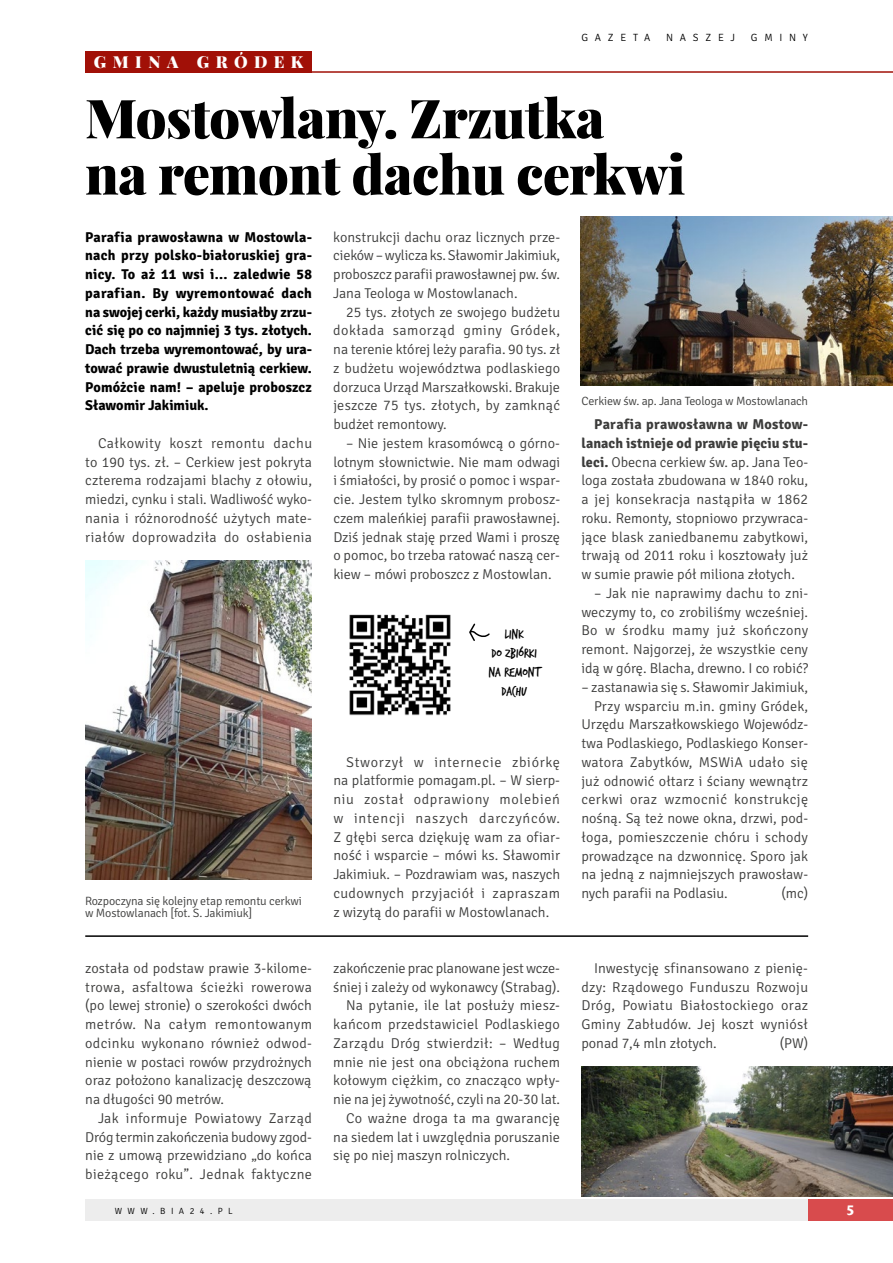
<style>
.page{position:relative;width:893px;height:1263px;background:#fff}
.page>*{position:absolute;margin:0;border:0;box-sizing:border-box;transform-origin:0 0}
.t1{font:900 54px/56.2px "Playfair Display";letter-spacing:-.01em;color:#000}
.t2{font:900 16.5px "Playfair Display";color:#fff}
.t3{font:300 14.25px/18.8px "Signika";color:#3c3c3b;text-align:justify}
.t4{font:700 14.25px/18.8px "Signika";color:#000;text-align:justify}
.t5{font:300 14.25px "Signika";letter-spacing:.02em;color:#3c3c3b}
.t6{font:300 14.25px "Signika";letter-spacing:.03em;color:#3c3c3b}
.t7{font:300 14.25px "Signika";letter-spacing:.025em;color:#3c3c3b}
.t8{font:14.25px/18.8px "Trash Hand";color:#000;text-align:center}
.t9{font:800 13.5px "Costa Ptf";color:#fff}
.t10{font:300 12px/12px "Signika";letter-spacing:-.01em;color:#3c3c3b}
.t11{font:300 10.5px "Signika";letter-spacing:.64em;color:#000}
.t12{font:300 9px "Signika";letter-spacing:.6em;color:#000}
.s1{font-weight:700}
</style>
<div class="page">
<div style="left:85px;top:1199px;width:750px;height:21px;background:#ededed"></div>
<div style="left:808px;top:1199px;width:85px;height:21px;background:#d84b4d"></div>
<hr style="left:85px;top:71px;width:808px;height:2px;background:#a11007">
<div style="left:85px;top:51px;width:227px;height:22px;background:#a11007"></div>
<img style="left:86px;top:560px;width:226px;height:319px">
<img style="left:349px;top:614px;width:102px;height:102px">
<svg style="left:469px;top:623px;width:21px;height:18px"></svg>
<img style="left:581px;top:216px;width:312px;height:169px">
<hr style="left:85px;top:935px;width:723px;height:2px;background:#000">
<img style="left:581px;top:1067px;width:312px;height:130px">
<p class="t2" style="left:94px;top:51px;width:18px">gmina</p>
<p class="t2" style="left:197px;top:51px;width:19px">gródek</p>
<p class="t11" style="left:581px;top:31px;width:70px">gazeta</p>
<p class="t11" style="left:666px;top:31px;width:71px">naszej</p>
<p class="t11" style="left:751px;top:31px;width:58px">gminy</p>
<h1 class="t1" style="left:85px;top:89px;width:602px">Mostowlany. Zrzutka<br>na remont dachu cerkwi</h1>
<p class="t4" style="left:85px;top:228px;width:228px">Parafia prawosławna w Mostowla&shy;nach przy polsko-białoruskiej gra&shy;nicy. To aż 11 wsi i... zaledwie 58 parafian. By wyremontować dach na swojej cerki, każdy musiałby zrzu&shy;cić się po co najmniej 3 tys. złotych.<br>Dach trzeba wyremontować, by ura&shy;tować prawie dwustuletnią cerkiew.<br>Pomóżcie nam! – apeluje proboszcz Sławomir Jakimiuk.</p>
<p class="t3" style="left:85px;top:434px;width:228px;text-indent:13px">Całkowity koszt remontu dachu to 190 tys. zł. – Cerkiew jest pokryta czterema rodzajami blachy z ołowiu, miedzi, cynku i stali. Wadliwość wyko&shy;nania i różnorodność użytych mate&shy;riałów doprowadziła do osłabienia</p>
<p class="t10" style="left:85px;top:895px;width:218px">Rozpoczyna się kolejny etap remontu cerkwi w Mostowlanach [fot. S. Jakimiuk]</p>
<p class="t3" style="left:85px;top:959px;width:228px">została od podstaw prawie 3-kilome&shy;trowa, asfaltowa ścieżki rowerowa (po lewej stronie) o szerokości dwóch metrów. N a całym remontowanym odcinku wykonano również odwod&shy;nienie w postaci rowów przydrożnych oraz położono kanalizację deszczową na długości 90 metrów.</p>
<p class="t3" style="left:85px;top:1109px;width:228px;text-indent:13px">Jak informuje Powiatowy Zarząd Dróg termin zakończenia budowy zgod&shy;nie z umową przewidziano „do końca bieżącego roku”. Jednak faktyczne</p>
<p class="t3" style="left:333px;top:228px;width:228px">konstrukcji dachu oraz licznych prze&shy;cieków – wylicza ks. Sławomir Jakimiuk, proboszcz parafii prawosławnej pw. św.<br>Jana Teologa w Mostowlanach.</p>
<p class="t3" style="left:333px;top:303px;width:228px;text-indent:13px">25 tys. złotych ze swojego budżetu dokłada samorząd gminy Gródek, na terenie której leży parafia. 90 tys. zł z budżetu województwa podlaskiego dorzuca Urząd Marszałkowski. Brakuje jeszcze 75 tys. złotych, by zamknąć budżet remontowy.</p>
<p class="t3" style="left:333px;top:434px;width:228px;text-indent:13px">– N ie jestem krasomówcą o górno&shy;lotnym słownictwie. N ie mam odwagi i śmiałości, by prosić o pomoc i wspar&shy;cie. Jestem tylko skromnym probosz&shy;czem maleńkiej parafii prawosławnej.<br>Dziś jednak staję przed Wami i proszę o pomoc, bo trzeba ratować naszą cer&shy;kiew – mówi proboszcz z Mostowlan.</p>
<p class="t8" style="left:488px;top:626px;width:53px">LINK<br>DO ZBIÓRKI<br>NA REMONT<br>DACHU</p>
<p class="t3" style="left:333px;top:753px;width:228px;text-indent:13px">Stworzył w internecie zbiórkę na platformie pomagam.pl. – W sierp&shy;niu został odprawiony molebień w intencji naszych darczyńców.<br>Z głębi serca dziękuję wam za ofiar&shy;ność i wsparcie – mówi ks. Sławomir Jakimiuk. – Pozdrawiam was, naszych cudownych przyjaciół i zapraszam z wizytą do parafii w Mostowlanach.</p>
<p class="t3" style="left:333px;top:959px;width:228px">zakończenie prac planowane jest wcze-</p>
<p class="t3" style="left:333px;top:978px;width:228px">śniej i zależy od wykonawcy (Strabag).</p>
<p class="t3" style="left:346px;top:996px;width:216px">N a pytanie, ile lat posłuży miesz-</p>
<p class="t5" style="left:333px;top:1016px;width:228px">kańcom przedstawiciel Podlaskiego</p>
<p class="t7" style="left:333px;top:1035px;width:228px">Zarządu Dróg stwierdził: – Według</p>
<p class="t3" style="left:333px;top:1053px;width:228px">mnie nie jest ona obciążona ruchem</p>
<p class="t3" style="left:333px;top:1071px;width:228px">kołowym ciężkim, co znacząco wpły-</p>
<p class="t3" style="left:333px;top:1090px;width:228px">nie na jej żywotność, czyli na 20-30 lat.</p>
<p class="t3" style="left:346px;top:1109px;width:215px">Co ważne droga ta ma gwarancję</p>
<p class="t3" style="left:333px;top:1128px;width:228px">na siedem lat i uwzględnia poruszanie</p>
<p class="t3" style="left:333px;top:1146px;width:178px">się po niej maszyn rolniczych.</p>
<p class="t10" style="left:581px;top:395px;width:228px">Cerkiew św. ap. Jana Teologa w Mostowlanach</p>
<p class="t3" style="left:581px;top:415px;width:228px;text-indent:13px"><span class="s1">Parafia prawosławna w Mostow&shy;lanach istnieje od prawie pięciu stu&shy;leci.</span> Obecna cerkiew św. ap. Jana Teo&shy;loga została zbudowana w 1840 roku, a jej konsekracja nastąpiła w 1862 roku. Remonty, stopniowo przywraca&shy;jące blask zaniedbanemu zabytkowi, trwają od 2011 roku i kosztowały już w sumie prawie pół miliona złotych.</p>
<p class="t3" style="left:581px;top:584px;width:228px;text-indent:13px">– Jak nie naprawimy dachu to zni&shy;weczymy to, co zrobiliśmy wcześniej.<br>Bo w środku mamy już skończony remont. N ajgorzej, że wszystkie ceny idą w górę. Blacha, drewno. I co robić?</p>
<p class="t3" style="left:581px;top:678px;width:228px">– zastanawia się s. Sławomir Jakimiuk,</p>
<p class="t3" style="left:594px;top:697px;width:215px">Przy wsparciu m.in. gminy Gródek,</p>
<p class="t3" style="left:581px;top:715px;width:228px">Urzędu Marszałkowskiego Wojewódz-</p>
<p class="t3" style="left:581px;top:734px;width:228px">twa Podlaskiego, Podlaskiego Konser-</p>
<p class="t5" style="left:581px;top:754px;width:228px">watora Zabytków, MSWiA udało się</p>
<p class="t3" style="left:581px;top:772px;width:228px">już odnowić ołtarz i ściany wewnątrz</p>
<p class="t6" style="left:581px;top:792px;width:228px">cerkwi oraz wzmocnić konstrukcję</p>
<p class="t3" style="left:581px;top:809px;width:228px">nośną. Są też nowe okna, drzwi, pod-</p>
<p class="t3" style="left:581px;top:828px;width:228px">łoga, pomieszczenie chóru i schody</p>
<p class="t3" style="left:581px;top:847px;width:228px">prowadzące na dzwonnicę. Sporo jak</p>
<p class="t3" style="left:581px;top:865px;width:228px">na jedną z najmniejszych prawosław-</p>
<p class="t3" style="left:581px;top:884px;width:148px">nych parafii na Podlasiu.</p>
<p class="t3" style="left:781px;top:884px;width:28px">(mc)</p>
<p class="t3" style="left:581px;top:959px;width:228px;text-indent:13px">I nwestycję sfinansowano z pienię&shy;dzy: Rządowego Funduszu Rozwoju Dróg, Powiatu Białostockiego oraz Gminy Zabłudów. Jej koszt wyniósł ponad 7,4 mln złotych.</p>
<p class="t3" style="left:780px;top:1034px;width:30px">(PW)</p>
<p class="t12" style="left:115px;top:1206px;width:119px">www.bia24.pl</p>
<p class="t9" style="left:846px;top:1202px;width:9px">5</p>
</div>
